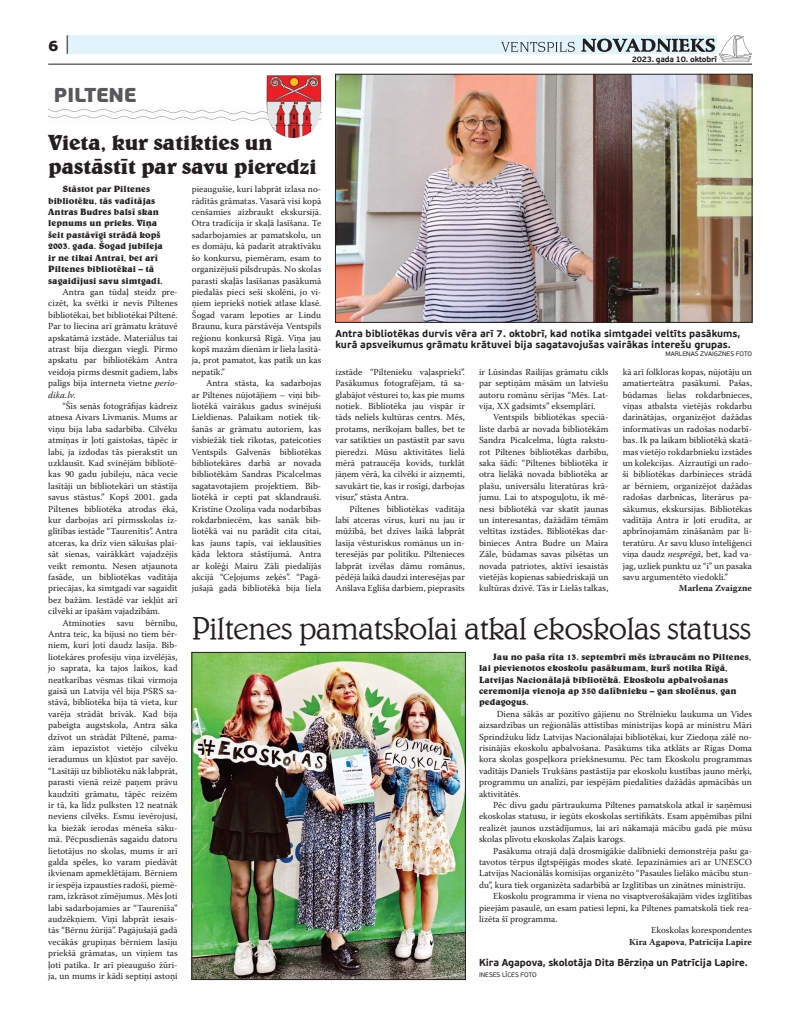
<style>
.page{position:relative;width:789px;height:1015px;background:#fff}
.page>*{position:absolute;margin:0;border:0;box-sizing:border-box;transform-origin:0 0}
.t1{font:300 32px "Belwe TL";letter-spacing:-.03em;color:#231f20}
.t2{font:700 22px/24px "Belwe TL";letter-spacing:-.02em;color:#231f20}
.t3{font:900 20px "PF Beau Sans Pro";letter-spacing:-.01em;color:#57585a}
.t4{font:900 15px "PF Beau Sans Pro";color:#231f20}
.t5{font:700 10px/11.4px "PF Beau Sans Pro";color:#231f20}
.t6{font:9.2px/11.4px "Warnock Pro";color:#231f20;text-align:justify}
.t7{font:700 9.2px/11.4px "Belwe TL";color:#231f20}
.t8{font:700 9.2px "Warnock Pro";color:#231f20}
.t9{font:700 8px "PF Beau Sans Pro";letter-spacing:-.03em;color:#231f20}
.t10{font:6.5px "PF Beau Sans Pro";color:#231f20}
.s1{font-weight:100;font-size:20px}
.s2{font-style:italic}
.s3{font-weight:400}
</style>
<div class="page">
<div style="left:67px;top:35px;width:649px;height:19px;background:#e1f4fc"></div>
<hr style="left:48px;top:64px;width:703px;height:1px;background:#231f20">
<img style="left:719px;top:35px;width:32px;height:27px">
<svg style="left:581px;top:39px;width:133px;height:13px"></svg>
<svg style="left:501px;top:42px;width:73px;height:10px"></svg>
<img style="left:337px;top:76px;width:412px;height:244px">
<div style="left:335px;top:74px;width:416px;height:248px;border:1px solid #231f20"></div>
<img style="left:48px;top:109px;width:217px;height:12px">
<img style="left:193px;top:654px;width:270px;height:323px">
<div style="left:191px;top:652px;width:274px;height:327px;border:1px solid #231f20"></div>
<img style="left:265px;top:75px;width:56px;height:63px">
<h3 class="t4" style="left:48px;top:36px;width:23px">6 <span class="s1">|</span></h3>
<h3 class="t3" style="left:54px;top:82px;width:84px">PILTENE</h3>
<h2 class="t2" style="left:48px;top:130px;width:270px">Vieta, kur satikties un pastāstīt par savu pieredzi</h2>
<p class="t9" style="left:631px;top:54px;width:87px">2023. gada 10. oktobrī</p>
<p class="t7" style="left:48px;top:183px;width:116px;text-indent:14px">Stāstot par Piltenes bibliotēku, tās vadītājas<br>Antras Budres balsī skan lepnums un prieks. Viņa šeit pastāvīgi strādā kopš<br>2003. gada. Šogad jubileja ir ne tikai Antrai, bet arī<br>Piltenes bibliotēkai – tā sagaidījusi savu simtgadi.</p>
<p class="t6" style="left:48px;top:286px;width:131px;text-indent:14px">Antra gan tūdaļ steidz pre&shy;cizēt, ka svētki ir nevis Piltenes bibliotēkai, bet bibliotēkai Piltenē.<br>Par to liecina arī grāmatu krātuvē apskatāmā izstāde. Materiālus tai atrast bija diezgan viegli. Pirmo apskatu par bibliotēkām Antra veidoja pirms desmit gadiem, labs palīgs bija interneta vietne <span class="s2">perio&shy;dika.lv.</span></p>
<p class="t6" style="left:48px;top:400px;width:131px;text-indent:14px">“Šīs senās fotogrāfijas kādreiz atnesa Aivars Līvmanis. Mums ar viņu bija laba sadarbība. Cilvēku atmiņas ir ļoti gaistošas, tāpēc ir labi, ja izdodas tās pierakstīt un uzklausīt. Kad svinējām bibliotē&shy;kas 90 gadu jubileju, nāca vecie lasītāji un bibliotekāri un stāstīja savus stāstus.” Kopš 2001. gada Piltenes bibliotēka atrodas ēkā, kur darbojas arī pirmsskolas iz&shy;glītības iestāde “Taurenītis”. Antra atceras, ka drīz vien sākušas plai&shy;sāt sienas, vairākkārt vajadzējis veikt remontu. Nesen atjaunota fasāde, un bibliotēkas vadītāja priecājas, ka simtgadi var sagaidīt bez bažām. Iestādē var iekļūt arī cilvēki ar īpašām vajadzībām.</p>
<p class="t6" style="left:48px;top:617px;width:131px;text-indent:14px">Atminoties savu bērnību, Antra teic, ka bijusi no tiem bēr&shy;niem, kuri ļoti daudz lasīja. Bib&shy;liotekāres profesiju viņa izvēlējās, jo saprata, ka tajos laikos, kad neatkarības vēsmas tikai virmoja gaisā un Latvija vēl bija PSRS sa&shy;stāvā, bibliotēka bija tā vieta, kur varēja strādāt brīvāk. Kad bija pabeigta augstskola, Antra sāka dzīvot un strādāt Piltenē, pama&shy;zām iepazīstot vietējo cilvēku ieradumus un kļūstot par savējo. “Lasītāji uz bibliotēku nāk labprāt, parasti vienā reizē paņem prāvu kaudzīti grāmatu, tāpēc reizēm ir tā, ka līdz pulksten 12 neatnāk neviens cilvēks. Esmu ievērojusi, ka biežāk ierodas mēneša sāku&shy;mā. Pēcpusdienās sagaidu datoru lietotājus no skolas, mums ir arī galda spēles, ko varam piedāvāt ikvienam apmeklētājam. Bērniem ir iespēja izpausties radoši, piemē&shy;ram, izkrāsot zīmējumus. Mēs ļoti labi sadarbojamies ar “Taurenīša” audzēkņiem. Viņi labprāt iesais&shy;tās “Bērnu žūrijā”. Pagājušajā gadā vecākās grupiņas bērniem lasīju priekšā grāmatas, un viņiem tas ļoti patika. Ir arī pieaugušo žūri&shy;ja, un mums ir kādi septiņi astoņi</p>
<p class="t6" style="left:192px;top:183px;width:131px">pieaugušie, kuri labprāt izlasa no&shy;rādītās grāmatas. Vasarā visi kopā cenšamies aizbraukt ekskursijā.<br>Otra tradīcija ir skaļā lasīšana. Te sadarbojamies ar pamatskolu, un es domāju, kā padarīt atraktīvāku šo konkursu, piemēram, esam to organizējuši pilsdrupās. No skolas parasti skaļās lasīšanas pasākumā piedalās pieci seši skolēni, jo vi&shy;ņiem iepriekš notiek atlase klasē.<br>Šogad varam lepoties ar Lindu Braunu, kura pārstāvēja Ventspils reģionu konkursā Rīgā. Viņa jau kopš mazām dienām ir liela lasītā&shy;ja, prot pamatot, kas patīk un kas nepatīk.”</p>
<p class="t6" style="left:192px;top:377px;width:131px;text-indent:14px">Antra stāsta, ka sadarbojas ar Piltenes nūjotājiem – viņi bib&shy;liotēkā vairākus gadus svinējuši Lieldienas. Palaikam notiek tik&shy;šanās ar grāmatu autoriem, kas visbiežāk tiek rīkotas, pateicoties Ventspils Galvenās bibliotēkas bibliotekāres darbā ar novada bibliotēkām Sandras Picalcelmas sagatavotajiem projektiem. Bib&shy;liotēkā ir cepti pat sklandrauši.<br>Kristīne Ozoliņa vada nodarbības rokdarbniecēm, kas sanāk bib&shy;liotēkā vai nu parādīt cita citai, kas jauns tapis, vai ieklausīties kāda lektora stāstījumā. Antra ar kolēģi Mairu Zāli piedalījās akcijā “Ceļojums zeķēs”. “Pagā&shy;jušajā gadā bibliotēkā bija liela</p>
<p class="t5" style="left:335px;top:328px;width:406px">Antra bibliotēkas durvis vēra arī 7. oktobrī, kad notika simtgadei veltīts pasākums, kurā apsveikumus grāmatu krātuvei bija sagatavojušas vairākas interešu grupas.</p>
<p class="t10" style="left:665px;top:350px;width:88px">MARLENAS ZVAIGZNES FOTO</p>
<p class="t6" style="left:335px;top:366px;width:131px">izstāde “Piltenieku vaļasprieki”.<br>Pasākumus fotografējam, tā sa&shy;glabājot vēsturei to, kas pie mums notiek. Bibliotēka jau vispār ir tāds neliels kultūras centrs. Mēs, protams, nerīkojam balles, bet te var satikties un pastāstīt par savu pieredzi. Mūsu aktivitātes lielā mērā patraucēja kovids, turklāt jāņem vērā, ka cilvēki ir aizņemti, savukārt tie, kas ir rosīgi, darbojas visur,” stāsta Antra.</p>
<p class="t6" style="left:335px;top:503px;width:131px;text-indent:14px">Piltenes bibliotēkas vadītāja labi atceras vīrus, kuri nu jau ir mūžībā, bet dzīves laikā labprāt lasīja vēsturiskus romānus un in&shy;teresējās par politiku. Piltenieces labprāt izvēlas dāmu romānus, pēdējā laikā daudzi interesējas par Anšlava Eglīša darbiem, pieprasīts</p>
<p class="t6" style="left:478px;top:366px;width:131px">ir Lūsindas Railijas grāmatu cikls par septiņām māsām un latviešu autoru romānu sērijas “Mēs. Lat&shy;vija, XX gadsimts” eksemplāri.</p>
<p class="t6" style="left:478px;top:411px;width:131px;text-indent:14px">Ventspils bibliotēkas speciā&shy;liste darbā ar novada bibliotēkām Sandra Picalcelma, lūgta rakstu&shy;rot Piltenes bibliotēkas darbību, saka šādi: “Piltenes bibliotēka ir otra lielākā novada bibliotēka ar plašu, universālu literatūras krā&shy;jumu. Lai to atspoguļotu, ik mē&shy;nesi bibliotēkā var skatīt jaunas un interesantas, dažādām tēmām veltītas izstādes. Bibliotēkas dar&shy;binieces Antra Budre un Maira Zāle, būdamas savas pilsētas un novada patriotes, aktīvi iesaistās vietējās kopienas sabiedriskajā un kultūras dzīvē. Tās ir Lielās talkas,</p>
<p class="t6" style="left:622px;top:366px;width:131px">kā arī folkloras kopas, nūjotāju un amatierteātra pasākumi. Pašas, būdamas lielas rokdarbnieces, viņas atbalsta vietējās rokdarbu darinātājas, organizējot dažādas informatīvas un radošas nodarbī&shy;bas. Ik pa laikam bibliotēkā skatā&shy;mas vietējo rokdarbnieku izstādes un kolekcijas. Aizrautīgi un rado&shy;ši bibliotēkas darbinieces strādā ar bērniem, organizējot dažādas radošas darbnīcas, literārus pa&shy;sākumus, ekskursijas. Bibliotēkas vadītāja Antra ir ļoti erudīta, ar apbrīnojamām zināšanām par li&shy;teratūru. Ar savu kluso inteliģenci viņa daudz <span class="s2">nesprēgā</span>, bet, kad va&shy;jag, uzliek punktu uz “i” un pasaka savu argumentēto viedokli.”</p>
<p class="t8" style="left:678px;top:583px;width:75px">Marlena Zvaigzne</p>
<h1 class="t1" style="left:192px;top:609px;width:561px">Piltenes pamatskolai atkal ekoskolas statuss</h1>
<p class="t7" style="left:478px;top:651px;width:273px;text-indent:14px">Jau no paša rīta 13. septembrī mēs izbraucām no Piltenes, lai pievienotos ekoskolu pasākumam, kurš notika Rīgā, Latvijas Nacionālajā bibliotēkā. Ekoskolu apbalvošanas ceremonija vienoja ap 350 dalībnieku – gan skolēnus, gan pedagogus.</p>
<p class="t6" style="left:478px;top:708px;width:274px;text-indent:18px">Diena sākās ar pozitīvo gājienu no Strēlnieku laukuma un Vides aizsardzības un reģionālās attīstības ministrijas kopā ar ministru Māri Sprindžuku līdz Latvijas Nacionālajai bibliotēkai, kur Ziedoņa zālē no&shy;risinājās ekoskolu apbalvošana. Pasākums tika atklāts ar Rīgas Doma kora skolas gospeļkora priekšnesumu. Pēc tam Ekoskolu programmas vadītājs Daniels Trukšāns pastāstīja par ekoskolu kustības jauno mērķi, programmu un analīzi, par iespējām piedalīties dažādās apmācībās un aktivitātēs.</p>
<p class="t6" style="left:478px;top:799px;width:274px;text-indent:14px">Pēc divu gadu pārtraukuma Piltenes pamatskola atkal ir saņēmusi ekoskolas statusu, ir iegūts ekoskolas sertifikāts. Esam apņēmības pilni realizēt jaunos uzstādījumus, lai arī nākamajā mācību gadā pie mūsu skolas plīvotu ekoskolas Zaļais karogs.</p>
<p class="t6" style="left:493px;top:845px;width:260px">Pasākuma otrajā daļā drosmīgākie dalībnieki demonstrēja pašu ga-</p>
<p class="t6" style="left:478px;top:856px;width:274px">tavotos tērpus ilgtspējīgās modes skatē. Iepazināmies arī ar UNESCO</p>
<p class="t6" style="left:478px;top:867px;width:274px">Latvijas Nacionālās komisijas organizēto “Pasaules lielāko mācību stun-</p>
<p class="t6" style="left:478px;top:879px;width:268px">du”, kura tiek organizēta sadarbībā ar Izglītības un zinātnes ministriju.</p>
<p class="t6" style="left:493px;top:890px;width:260px">Ekoskolu programma ir viena no visaptverošākajām vides izglītības</p>
<p class="t6" style="left:478px;top:902px;width:274px">pieejām pasaulē, un esam patiesi lepni, ka Piltenes pamatskolā tiek rea-</p>
<p class="t6" style="left:478px;top:913px;width:80px">lizēta šī programma.</p>
<p class="t6" style="left:650px;top:924px;width:102px">Ekoskolas korespondentes</p>
<p class="t8" style="left:628px;top:936px;width:124px">Kira Agapova<span class="s3">,</span> Patrīcija Lapire</p>
<p class="t5" style="left:478px;top:957px;width:270px">Kira Agapova, skolotāja Dita Bērziņa un Patrīcija Lapire.</p>
<p class="t10" style="left:478px;top:971px;width:59px">INESES LĪCES FOTO</p>
</div>
